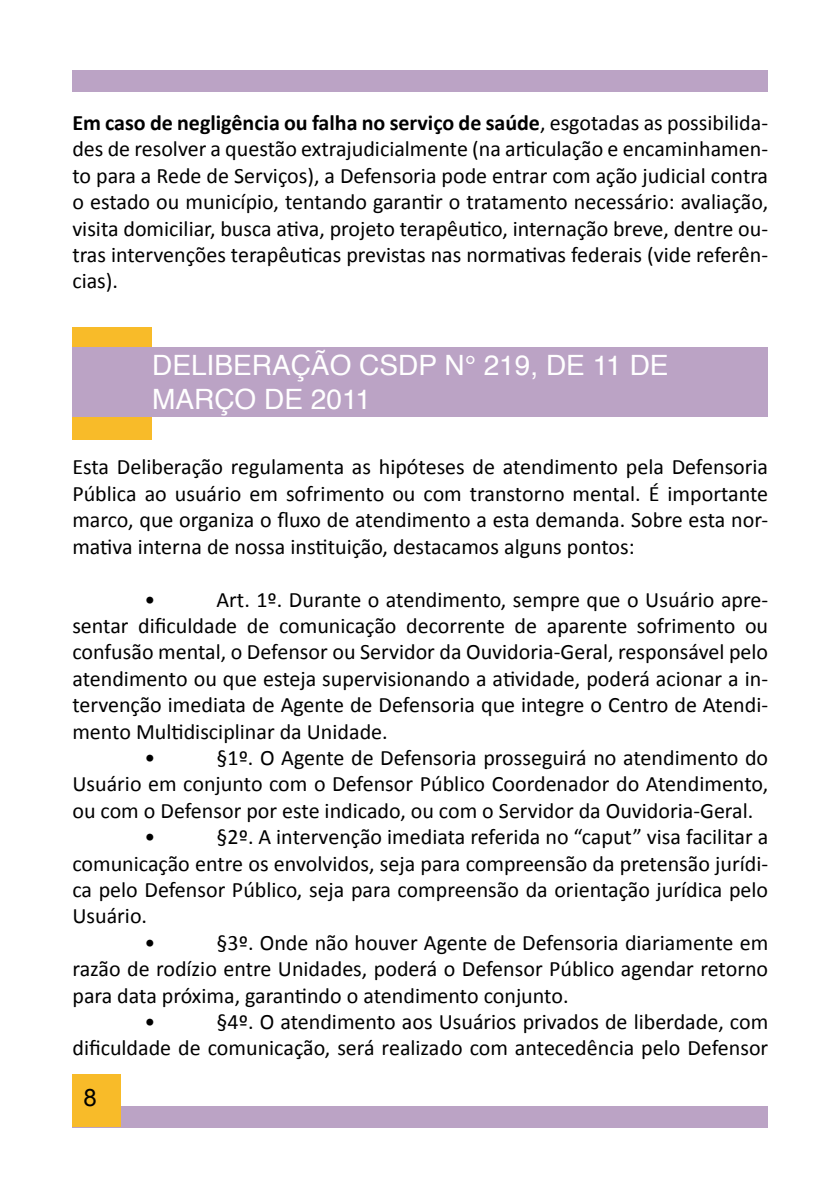
<style>
.page{position:relative;width:840px;height:1191px;background:#fff}
.page>*{position:absolute;margin:0;border:0;box-sizing:border-box;transform-origin:0 0}
.t1{font:28px/33.6px "Helvetica";color:#fff}
.t2{font:24px "Arial";color:#000}
.t3{font:22px/26.4px "Calibri";color:#000;text-align:justify}
.s1{font-weight:700}
</style>
<div class="page">
<div style="left:72px;top:1106px;width:695px;height:21px;background:#bba3c5"></div>
<div style="left:72px;top:71px;width:695px;height:21px;background:#bba3c5"></div>
<div style="left:72px;top:1074px;width:48px;height:53px;background:#f8bb29"></div>
<div style="left:72px;top:328px;width:80px;height:112px;background:#f8bb29"></div>
<div style="left:72px;top:347px;width:695px;height:70px;background:#bba3c5"></div>
<p class="t3" style="left:72px;top:108px;width:697px"><span class="s1">Em caso de negligência ou falha no serviço de saúde</span>, esgotadas as possibilida&shy;des de resolver a questão extrajudicialmente (na articulação e encaminhamen&shy;to para a Rede de Serviços), a Defensoria pode entrar com ação judicial contra o estado ou município, tentando garantir o tratamento necessário: avaliação, visita domiciliar, busca ativa, projeto terapêutico, internação breve, dentre ou&shy;tras intervenções terapêuticas previstas nas normativas federais (vide referên&shy;cias).</p>
<p class="t1" style="left:152px;top:349px;width:517px">DELIBERAÇÃO CSDP N° 219, DE 11 DE<br>MARÇO DE 2011</p>
<p class="t3" style="left:72px;top:453px;width:697px">Esta Deliberação regulamenta as hipóteses de atendimento pela Defensoria Pública ao usuário em sofrimento ou com transtorno mental. É importante marco, que organiza o fluxo de atendimento a esta demanda. Sobre esta nor&shy;mativa interna de nossa instituição, destacamos alguns pontos:</p>
<p class="t3" style="left:144px;top:585px;width:12px">•</p>
<p class="t3" style="left:216px;top:585px;width:553px">Art. 1º. Durante o atendimento, sempre que o Usuário apre-</p>
<p class="t3" style="left:72px;top:611px;width:697px">sentar dificuldade de comunicação decorrente de aparente sofrimento ou</p>
<p class="t3" style="left:72px;top:638px;width:697px">confusão mental, o Defensor ou Servidor da Ouvidoria-Geral, responsável pelo</p>
<p class="t3" style="left:72px;top:664px;width:697px">atendimento ou que esteja supervisionando a atividade, poderá acionar a in-</p>
<p class="t3" style="left:72px;top:690px;width:697px">tervenção imediata de Agente de Defensoria que integre o Centro de Atendi-</p>
<p class="t3" style="left:72px;top:717px;width:317px">mento Multidisciplinar da Unidade.</p>
<p class="t3" style="left:144px;top:743px;width:12px">•</p>
<p class="t3" style="left:216px;top:743px;width:553px">§1º. O Agente de Defensoria prosseguirá no atendimento do</p>
<p class="t3" style="left:72px;top:770px;width:697px">Usuário em conjunto com o Defensor Público Coordenador do Atendimento,</p>
<p class="t3" style="left:72px;top:796px;width:682px">ou com o Defensor por este indicado, ou com o Servidor da Ouvidoria-Geral.</p>
<p class="t3" style="left:144px;top:822px;width:12px">•</p>
<p class="t3" style="left:216px;top:822px;width:553px">§2º. A intervenção imediata referida no “caput” visa facilitar a</p>
<p class="t3" style="left:72px;top:849px;width:697px">comunicação entre os envolvidos, seja para compreensão da pretensão jurídi-</p>
<p class="t3" style="left:72px;top:875px;width:697px">ca pelo Defensor Público, seja para compreensão da orientação jurídica pelo</p>
<p class="t3" style="left:72px;top:902px;width:76px">Usuário.</p>
<p class="t3" style="left:144px;top:928px;width:12px">•</p>
<p class="t3" style="left:216px;top:928px;width:553px">§3º. Onde não houver Agente de Defensoria diariamente em</p>
<p class="t3" style="left:72px;top:954px;width:697px">razão de rodízio entre Unidades, poderá o Defensor Público agendar retorno</p>
<p class="t3" style="left:72px;top:981px;width:497px">para data próxima, garantindo o atendimento conjunto.</p>
<p class="t3" style="left:144px;top:1007px;width:12px">•</p>
<p class="t3" style="left:72px;top:1007px;width:697px;text-align:right">§4º. O atendimento aos Usuários privados de liberdade, com<br>dificuldade de comunicação, será realizado com antecedência pelo Defensor</p>
<p class="t2" style="left:83px;top:1082px;width:15px">8</p>
</div>
